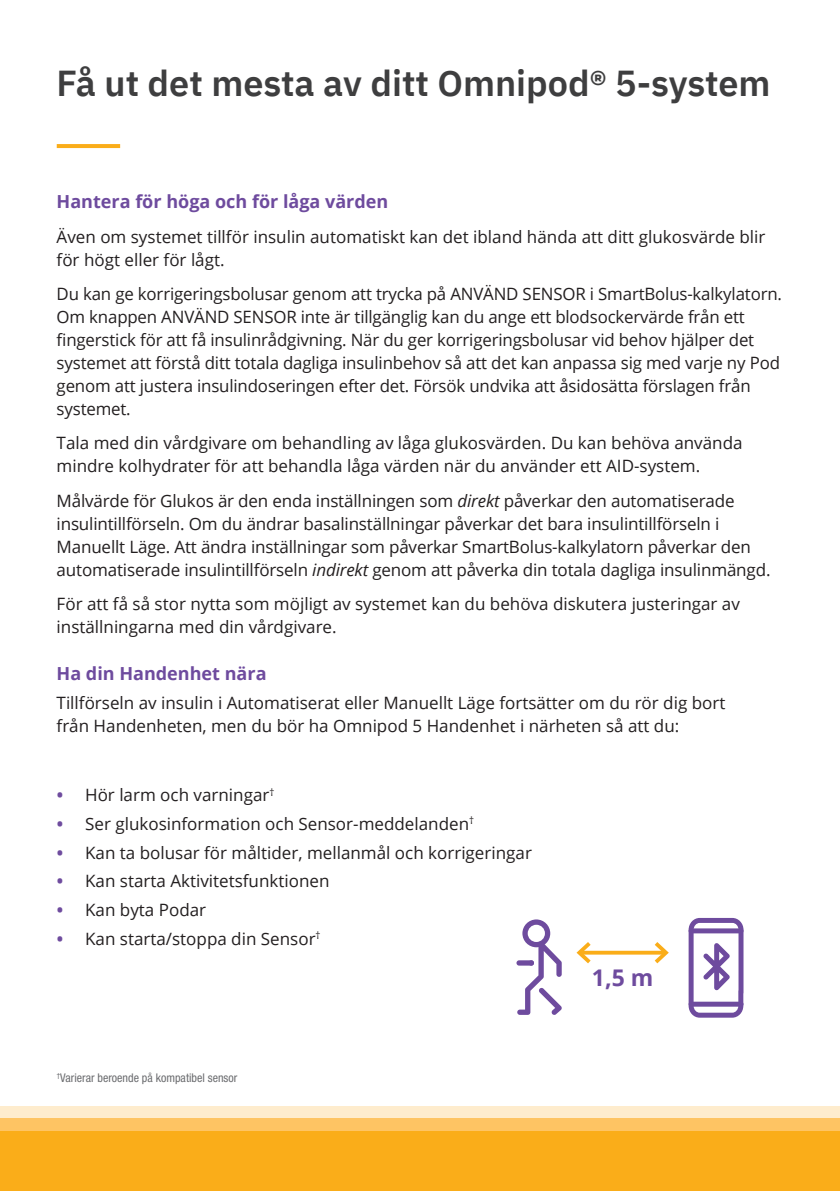
<style>
.page{position:relative;width:840px;height:1191px;background:#fff}
.page>*{position:absolute;margin:0;border:0;box-sizing:border-box;transform-origin:0 0}
.t1{font:600 36px "IBM Plex Sans";color:#3e3e3f}
.t2{font:700 23px "Open Sans";color:#6e4b9e}
.t3{font:700 18px "Open Sans";color:#6e4b9e}
.t4{font:17px/23px "Open Sans";letter-spacing:-.01em;color:#231f20}
.t5{font:condensed 12px "Helvetica Neue LT Std";color:#6c6d70}
.s1{font-style:italic}
.s2{font-weight:700;color:#6e4b9e}
</style>
<div class="page">
<div style="left:0;top:1106px;width:839px;height:82px;background:#feeccd"></div>
<div style="left:0;top:1118px;width:839px;height:73px;background:#fec463"></div>
<div style="left:0;top:1131px;width:839px;height:60px;background:#faad19"></div>
<svg style="left:57px;top:144px;width:63px;height:4px"></svg>
<svg style="left:594px;top:950px;width:56px;height:4px"></svg>
<svg style="left:576px;top:942px;width:18px;height:22px"></svg>
<svg style="left:650px;top:942px;width:19px;height:22px"></svg>
<svg style="left:517px;top:919px;width:44px;height:96px"></svg>
<div style="left:516px;top:960px;width:17px;height:5px;background:#6e4b9e;border-radius:3px"></div>
<svg style="left:688px;top:918px;width:55px;height:99px"></svg>
<p class="t1" style="left:56px;top:55px;width:715px">Få ut det mesta av ditt Omnipod® 5-system</p>
<p class="t3" style="left:57px;top:189px;width:333px">Hantera för höga och för låga värden</p>
<p class="t4" style="left:57px;top:224px;width:710px">Även om systemet tillför insulin automatiskt kan det ibland hända att ditt glukosvärde blir för högt eller för lågt.</p>
<p class="t4" style="left:57px;top:282px;width:726px">Du kan ge korrigeringsbolusar genom att trycka på ANVÄND SENSOR i SmartBolus-kalkylatorn.<br>Om knappen ANVÄND SENSOR inte är tillgänglig kan du ange ett blodsockervärde från ett fingerstick för att få insulinrådgivning. När du ger korrigeringsbolusar vid behov hjälper det systemet att förstå ditt totala dagliga insulinbehov så att det kan anpassa sig med varje ny Pod genom att justera insulindoseringen efter det. Försök undvika att åsidosätta förslagen från systemet.</p>
<p class="t4" style="left:57px;top:431px;width:687px">Tala med din vårdgivare om behandling av låga glukosvärden. Du kan behöva använda mindre kolhydrater för att behandla låga värden när du använder ett AID-system.</p>
<p class="t4" style="left:57px;top:488px;width:715px">Målvärde för Glukos är den enda inställningen som <span class="s1">direkt</span> påverkar den automatiserade insulintillförseln. Om du ändrar basalinställningar påverkar det bara insulintillförseln i Manuellt Läge. Att ändra inställningar som påverkar SmartBolus-kalkylatorn påverkar den automatiserade insulintillförseln <span class="s1">indirekt</span> genom att påverka din totala dagliga insulinmängd.</p>
<p class="t4" style="left:57px;top:592px;width:684px">För att få så stor nytta som möjligt av systemet kan du behöva diskutera justeringar av inställningarna med din vårdgivare.</p>
<p class="t3" style="left:57px;top:661px;width:211px">Ha din Handenhet nära</p>
<p class="t4" style="left:57px;top:691px;width:670px">Tillförseln av insulin i Automatiserat eller Manuellt Läge fortsätter om du rör dig bort från Handenheten, men du bör ha Omnipod 5 Handenhet i närheten så att du:</p>
<p class="t4" style="left:57px;top:783px;width:219px"><span class="s2">•</span> Hör larm och varningar<sup>†</sup></p>
<p class="t4" style="left:57px;top:812px;width:418px"><span class="s2">•</span> Ser glukosinformation och Sensor-meddelanden<sup>†</sup></p>
<p class="t4" style="left:57px;top:840px;width:476px"><span class="s2">•</span> Kan ta bolusar för måltider, mellanmål och korrigeringar</p>
<p class="t4" style="left:57px;top:869px;width:274px"><span class="s2">•</span> Kan starta Aktivitetsfunktionen</p>
<p class="t4" style="left:57px;top:898px;width:151px"><span class="s2">•</span> Kan byta Podar</p>
<p class="t4" style="left:57px;top:926px;width:265px"><span class="s2">•</span> Kan starta/stoppa din Sensor<sup>†</sup></p>
<p class="t5" style="left:57px;top:1071px;width:182px"><sup>†</sup>Varierar beroende på kompatibel sensor</p>
<p class="t2" style="left:591px;top:961px;width:63px">1,5 m</p>
</div>
